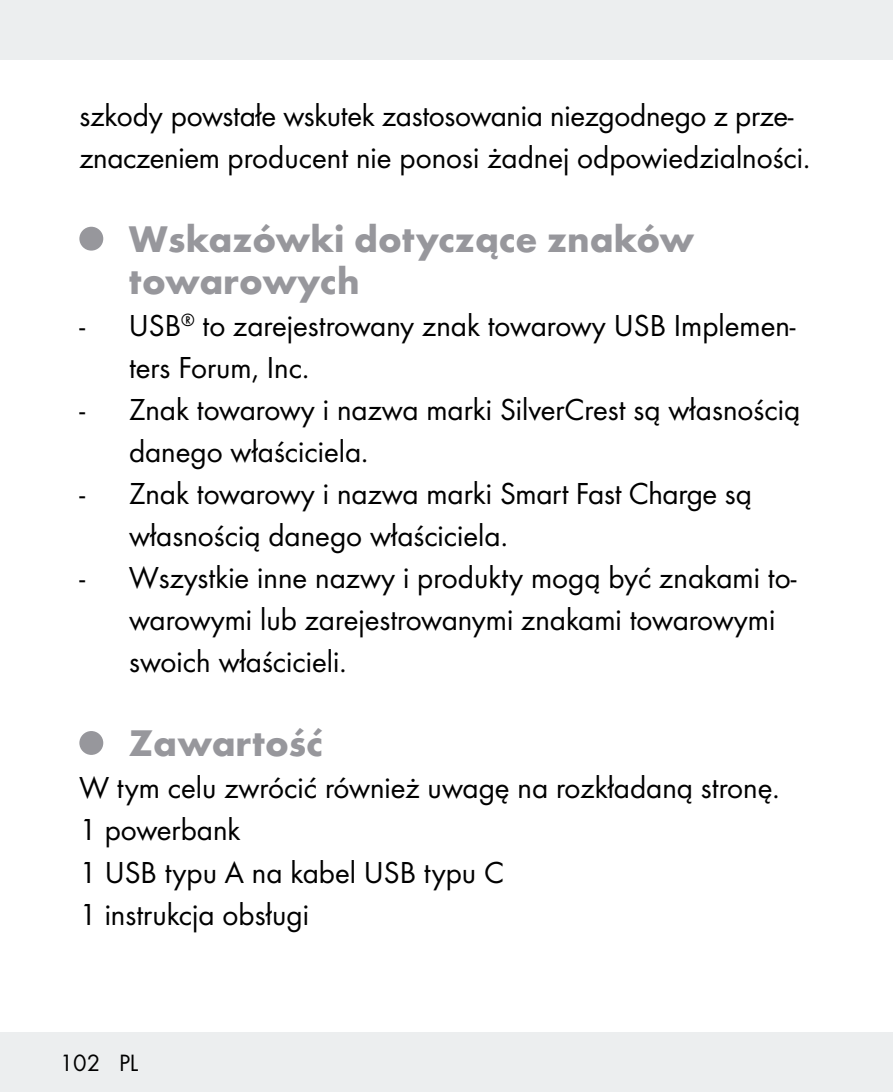
<style>
.page{position:relative;width:893px;height:1092px;background:#fff}
.page>*{position:absolute;margin:0;border:0;box-sizing:border-box;transform-origin:0 0}
.t1{font:700 38.5px/42px "Futura";color:#97979c}
.t2{font:31.5px/42px "Futura Boo";color:#000}
.t3{font:24.5px "Futura Boo";color:#000}
</style>
<div class="page">
<div style="left:0;top:1032px;width:893px;height:59px;background:#eceeef"></div>
<div style="left:0;top:0;width:893px;height:60px;background:#eceeef"></div>
<div style="left:79px;top:227px;width:24px;height:23px;background:#97979c;border-radius:50%"></div>
<div style="left:79px;top:731px;width:24px;height:23px;background:#97979c;border-radius:50%"></div>
<p class="t2" style="left:79px;top:94px;width:732px">szkody powstałe wskutek zastosowania niezgodnego z prze&shy;znaczeniem producent nie ponosi żadnej odpowiedzialności.</p>
<p class="t1" style="left:129px;top:218px;width:567px">Wskazówki dotyczące znaków towarowych</p>
<p class="t2" style="left:129px;top:304px;width:668px;text-indent:-50px">- USB<sup>®</sup> to zarejestrowany znak towarowy USB Implemen&shy;ters Forum, Inc.</p>
<p class="t2" style="left:129px;top:388px;width:673px;text-indent:-50px">- Znak towarowy i nazwa marki SilverCrest są własnością danego właściciela.</p>
<p class="t2" style="left:129px;top:472px;width:625px;text-indent:-50px">- Znak towarowy i nazwa marki Smart Fast Charge są własnością danego właściciela.</p>
<p class="t2" style="left:129px;top:556px;width:669px;text-indent:-50px">- Wszystkie inne nazwy i produkty mogą być znakami to&shy;warowymi lub zarejestrowanymi znakami towarowymi swoich właścicieli.</p>
<p class="t1" style="left:129px;top:722px;width:195px">Zawartość</p>
<p class="t2" style="left:79px;top:766px;width:702px">W tym celu zwrócić również uwagę na rozkładaną stronę.<br>1 powerbank<br>1 USB typu A na kabel USB typu C<br>1 instrukcja obsługi</p>
<p class="t3" style="left:60px;top:1048px;width:80px">102 PL</p>
</div>
